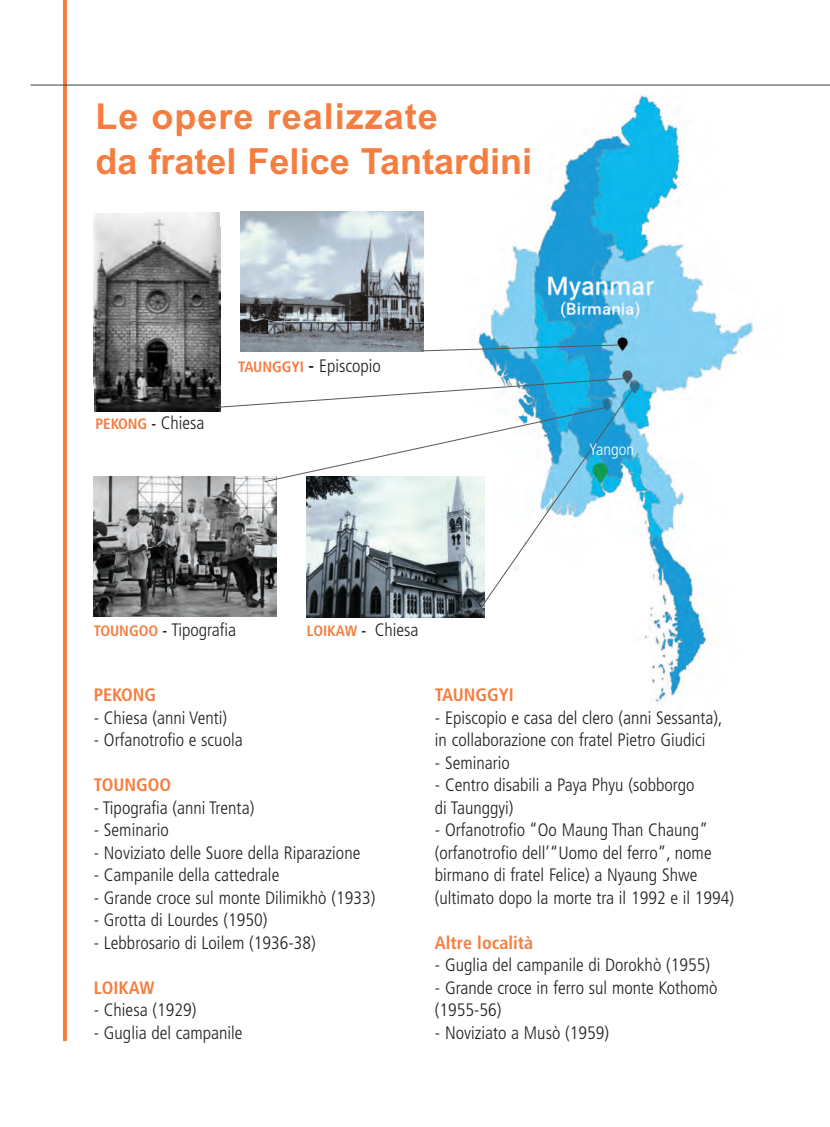
<style>
.page{position:relative;width:830px;height:1127px;background:#fff}
.page>*{position:absolute;margin:0;border:0;box-sizing:border-box;transform-origin:0 0}
.t1{font:700 36px/45px "Arial";color:#f47d3f}
.t2{font:300 condensed 18px/22.5px "Frutiger";color:#231f20}
.t3{font:700 condensed 18px "Frutiger";color:#f47d3f}
.t4{font:300 condensed 16.5px "Frutiger";color:#fff}
.t5{font:700 condensed 15px "Frutiger";color:#f47d3f}
.s1{color:#231f20}
.s2{font-weight:300;font-size:18px;color:#231f20}
.s3{font-weight:700;font-size:15px;color:#f47d3f}
.s4{font-weight:700}
.s5{font-weight:700;font-size:15px}
</style>
<div class="page">
<img style="left:465px;top:93px;width:288px;height:610px">
<img style="left:94px;top:476px;width:183px;height:141px">
<img style="left:94px;top:212px;width:126px;height:200px">
<img style="left:306px;top:611px;width:178px;height:6px">
<img style="left:240px;top:211px;width:183px;height:141px">
<svg style="left:420px;top:345px;width:199px;height:6px"></svg>
<svg style="left:215px;top:378px;width:417px;height:233px"></svg>
<hr style="left:64px;top:0;width:3px;height:1040px;background:#f47d3f">
<hr style="left:30px;top:85px;width:799px;height:1px;background:#3e3e3f">
<h1 class="t1" style="left:95px;top:94px;width:438px">Le opere realizzate<br>da fratel Felice Tantardini</h1>
<p class="t5" style="left:95px;top:418px;width:110px">PEKONG <span class="s1">-</span> <span class="s2">Chiesa</span></p>
<p class="t2" style="left:238px;top:355px;width:144px"><span class="s3">TAUNGGYI</span> <span class="s4">-</span> Episcopio</p>
<p class="t4" style="left:588px;top:442px;width:46px">Yangon</p>
<p class="t2" style="left:94px;top:619px;width:144px"><span class="s3">TOUNGOO</span> <span class="s5">-</span> Tipografia</p>
<p class="t5" style="left:306px;top:625px;width:113px">LOIKAW <span class="s1">-</span> <span class="s2">Chiesa</span></p>
<p class="t3" style="left:94px;top:688px;width:64px">PEKONG</p>
<p class="t2" style="left:94px;top:707px;width:135px">- Chiesa (anni Venti)</p>
<p class="t2" style="left:94px;top:730px;width:150px">- Orfanotrofio e scuola</p>
<p class="t3" style="left:94px;top:778px;width:79px">TOUNGOO</p>
<p class="t2" style="left:94px;top:797px;width:162px">- Tipografia (anni Trenta)</p>
<p class="t2" style="left:94px;top:820px;width:76px">- Seminario</p>
<p class="t2" style="left:94px;top:842px;width:268px">- Noviziato delle Suore della Riparazione</p>
<p class="t2" style="left:94px;top:865px;width:187px">- Campanile della cattedrale</p>
<p class="t2" style="left:94px;top:887px;width:283px">- Grande croce sul monte Dilimikhò (1933)</p>
<p class="t2" style="left:94px;top:910px;width:175px">- Grotta di Lourdes (1950)</p>
<p class="t2" style="left:94px;top:932px;width:223px">- Lebbrosario di Loilem (1936-38)</p>
<p class="t3" style="left:94px;top:980px;width:62px">LOIKAW</p>
<p class="t2" style="left:94px;top:1000px;width:104px">- Chiesa (1929)</p>
<p class="t2" style="left:94px;top:1022px;width:150px">- Guglia del campanile</p>
<p class="t3" style="left:434px;top:688px;width:80px">TAUNGGYI</p>
<p class="t2" style="left:434px;top:707px;width:289px">- Episcopio e casa del clero (anni Sessanta), in collaborazione con fratel Pietro Giudici</p>
<p class="t2" style="left:434px;top:752px;width:76px">- Seminario</p>
<p class="t2" style="left:434px;top:775px;width:261px">- Centro disabili a Paya Phyu (sobborgo di Taunggyi)</p>
<p class="t2" style="left:434px;top:820px;width:300px">- Orfanotrofio “Oo Maung Than Chaung” (orfanotrofio dell’“Uomo del ferro”, nome birmano di fratel Felice) a Nyaung Shwe (ultimato dopo la morte tra il 1992 e il 1994)</p>
<p class="t3" style="left:434px;top:935px;width:100px">Altre località</p>
<p class="t2" style="left:434px;top:955px;width:276px">- Guglia del campanile di Dorokhò (1955)</p>
<p class="t2" style="left:434px;top:977px;width:284px">- Grande croce in ferro sul monte Kothomò (1955-56)</p>
<p class="t2" style="left:434px;top:1022px;width:175px">- Noviziato a Musò (1959)</p>
</div>
